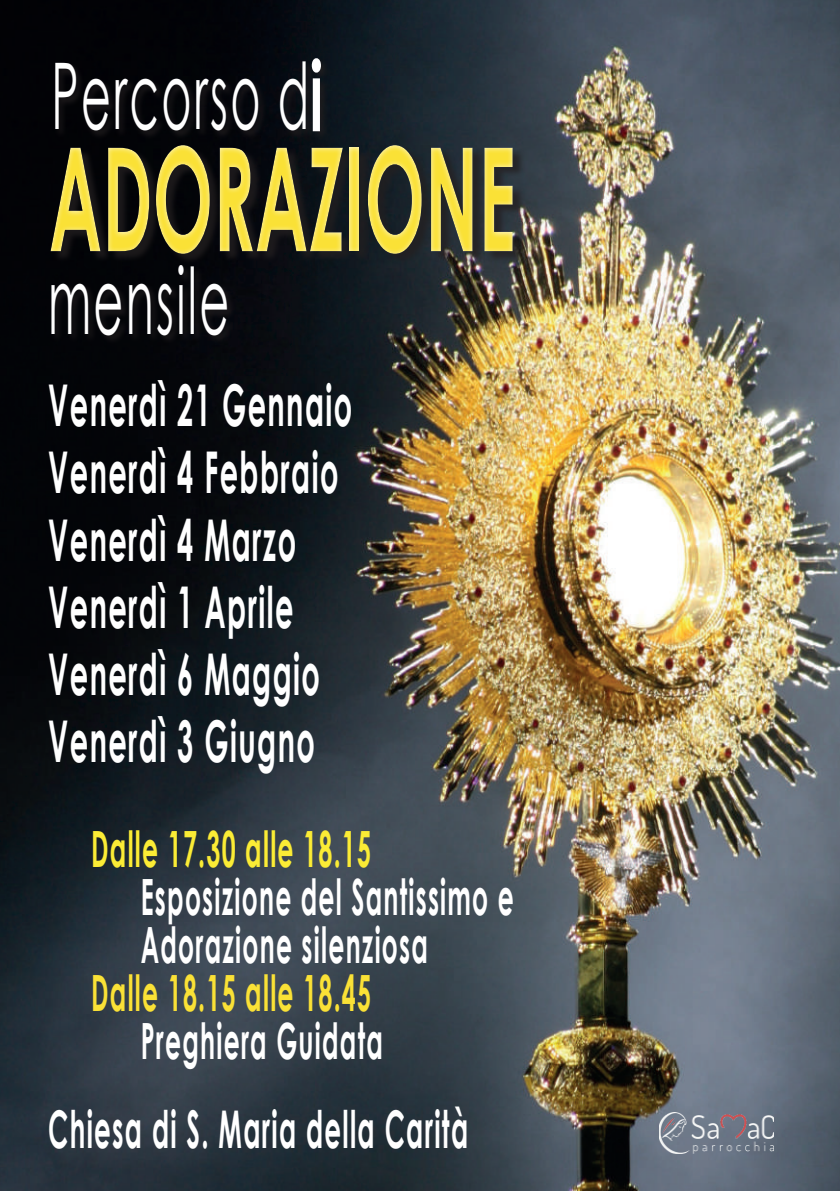
<style>
.page{position:relative;width:840px;height:1191px;background:#fff}
.page>*{position:absolute;margin:0;border:0;box-sizing:border-box;transform-origin:0 0}
.t1{font:700 144px "Century Gothic";color:#fae136;scale:.5 1}
.t2{font:92px "Century Gothic";letter-spacing:.05em;color:#fff;scale:.5 1}
.t3{font:700 57.6px/67.2px "Century Gothic";letter-spacing:.05em;color:#fff;scale:.5 1}
.t4{font:700 52px "Century Gothic";letter-spacing:.05em;color:#fff;scale:.5 1}
.t5{font:700 50px/48px "Century Gothic";letter-spacing:.05em;color:#fff;scale:.5 1}
.t6{font:700 50px "Century Gothic";letter-spacing:.05em;color:#fbec35;scale:.5 1}
.t7{font:700 50px "Century Gothic";letter-spacing:.05em;color:#fae136;scale:.5 1}
</style>
<div class="page">
<img style="left:0;top:0;width:839px;height:1191px">
<div style="left:40px;top:75px;width:754px;height:224px;background:#fff;opacity:.75"></div>
<div style="left:54px;top:57px;width:276px;height:83px;background:#231f20;opacity:.75"></div>
<div style="left:50px;top:264px;width:186px;height:80px;background:#06070b"></div>
<img style="left:658px;top:1113px;width:115px;height:40px">
<h2 class="t2" style="left:52px;top:32px;width:540px">Percorso di</h2>
<h1 class="t1" style="left:49px;top:90px;width:935px">ADORAZIONE</h1>
<h2 class="t2" style="left:48px;top:236px;width:364px">mensile</h2>
<p class="t3" style="left:48px;top:369px;width:609px">Venerdì 21 Gennaio<br>Venerdì 4 Febbraio<br>Venerdì 4 Marzo<br>Venerdì 1 Aprile<br>Venerdì 6 Maggio<br>Venerdì 3 Giugno</p>
<p class="t6" style="left:91px;top:811px;width:561px">Dalle 17.30 alle 18.15</p>
<p class="t5" style="left:141px;top:870px;width:747px">Esposizione del Santissimo e<br>Adorazione silenziosa</p>
<p class="t7" style="left:91px;top:955px;width:561px">Dalle 18.15 alle 18.45</p>
<p class="t5" style="left:141px;top:1014px;width:486px">Preghiera Guidata</p>
<p class="t4" style="left:48px;top:1089px;width:841px">Chiesa di S. Maria della Carità</p>
</div>
